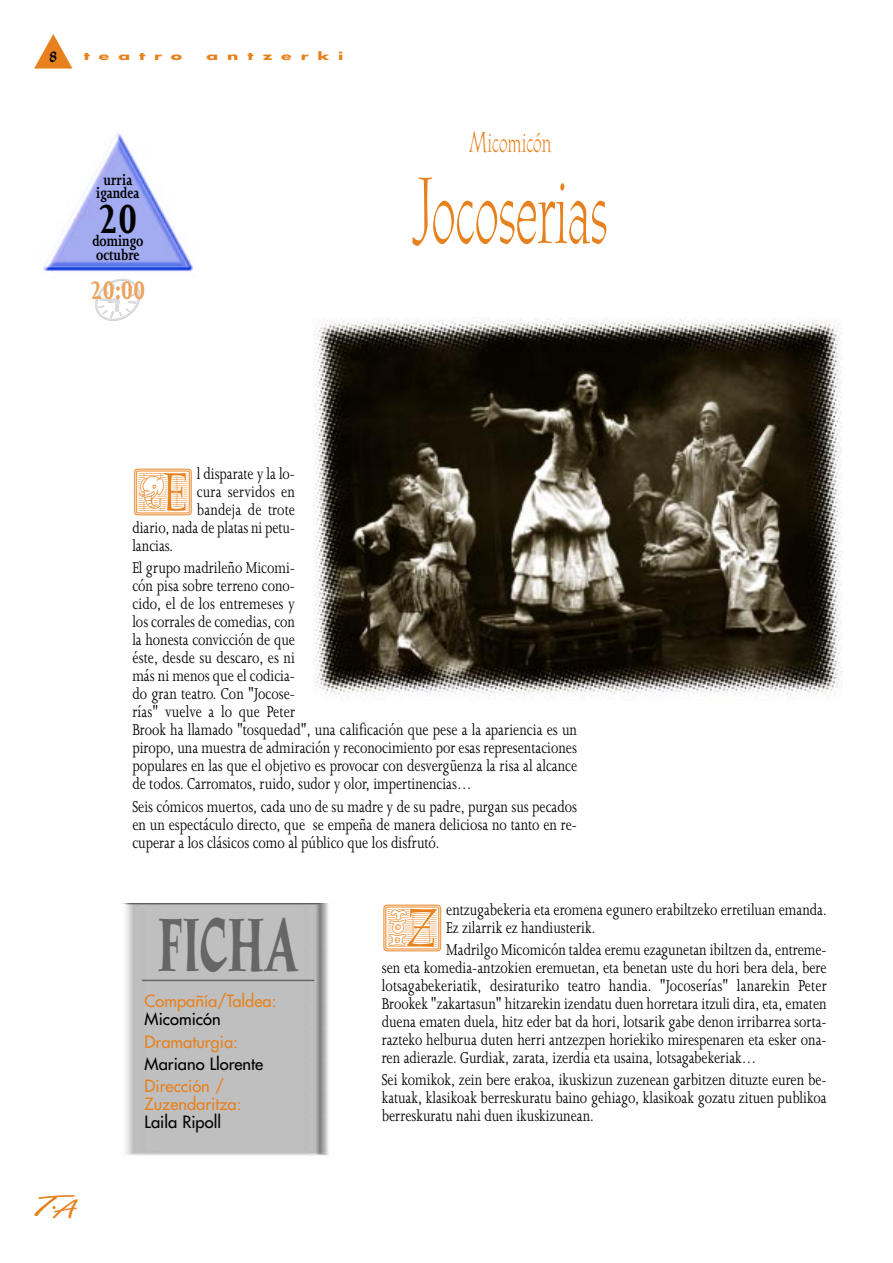
<style>
.page{position:relative;width:893px;height:1263px;background:#fff}
.page>*{position:absolute;margin:0;border:0;box-sizing:border-box;transform-origin:0 0}
.t1{font:88.5px "Cg Athenaeum";color:#e7811d;scale:.59 1}
.t2{font:700 68.7px "Cg Athenaeum";color:#666;scale:.67 1}
.t3{font:46.65px "Cg Athenaeum Initial Positive";color:#e7811d}
.t4{font:700 46.65px "Joanna";color:#000;scale:.8 1}
.t5{font:700 29.1px "Joanna";color:#eea15b;scale:.8 1}
.t6{font:28.8px "Freestyle Script";color:#e7811d;scale:2.18 1}
.t7{font:27px "Cg Athenaeum";color:#e7811d;scale:.7 1}
.t8{font:18px/18px "Joanna";color:#000;text-align:justify;scale:.8 1}
.t9{font:700 16.95px/13.4px "Joanna";color:#000;text-align:center;scale:.8 1}
.t10{font:16.5px/18px "Futura";color:#e7811d}
.t11{font:16.5px "Futura";color:#000}
.t12{font:700 15px "Cg Athenaeum";color:#000}
.t13{font:700 10.5px "Futura";letter-spacing:.52em;color:#e7811d;scale:1.64 1}
</style>
<div class="page">
<svg style="left:95px;top:279px;width:46px;height:42px"></svg>
<svg style="left:34px;top:34px;width:38px;height:35px"></svg>
<svg style="left:52px;top:1206px;width:4px;height:3px"></svg>
<img style="left:43px;top:133px;width:150px;height:139px">
<img style="left:313px;top:318px;width:530px;height:383px">
<img style="left:125px;top:904px;width:204px;height:252px">
<hr style="left:142px;top:980px;width:172px;height:1px;background:#666">
<p class="t12" style="left:50px;top:51px;width:9px">8</p>
<p class="t13" style="left:84px;top:52px;width:61px">teatro</p>
<p class="t13" style="left:206px;top:52px;width:85px">antzerki</p>
<p class="t9" style="left:96px;top:174px;width:56px">urria igandea</p>
<h3 class="t4" style="left:98px;top:202px;width:51px">20</h3>
<p class="t9" style="left:92px;top:236px;width:65px;text-align:left">domingo octubre</p>
<h3 class="t5" style="left:90px;top:279px;width:71px">20:00</h3>
<h3 class="t7" style="left:469px;top:132px;width:119px">Micomicón</h3>
<h1 class="t1" style="left:413px;top:177px;width:330px">Jocoserias</h1>
<p class="t8" style="left:197px;top:466px;width:124px">l disparate y la lo-</p>
<p class="t8" style="left:197px;top:484px;width:124px">cura servidos en</p>
<p class="t8" style="left:197px;top:502px;width:124px">bandeja de trote</p>
<p class="t8" style="left:132px;top:520px;width:205px">diario, nada de platas ni petu-</p>
<p class="t8" style="left:132px;top:538px;width:53px">lancias.</p>
<p class="t8" style="left:132px;top:561px;width:557px;text-align:left">El grupo madrileño Micomi-<br>cón pisa sobre terreno cono-<br>cido, el de los entremeses y<br>los corrales de comedias, con<br>la honesta convicción de que<br>éste, desde su descaro, es ni<br>más ni menos que el codicia-<br>do gran teatro. Con "Jocose-<br>rías" vuelve a lo que Peter<br>Brook ha llamado "tosquedad", una calificación que pese a la apariencia es un piropo, una muestra de admiración y reconocimiento por esas representaciones populares en las que el objetivo es provocar con desvergüenza la risa al alcance de todos. Carromatos, ruido, sudor y olor, impertinencias…</p>
<p class="t8" style="left:132px;top:799px;width:557px">Seis cómicos muertos, cada uno de su madre y de su padre, purgan sus pecados en un espectáculo directo, que se empeña de manera deliciosa no tanto en re&shy;cuperar a los clásicos como al público que los disfrutó.</p>
<h3 class="t3" style="left:134px;top:469px;width:60px">E</h3>
<h3 class="t6" style="left:30px;top:1197px;width:22px">T<sub>A</sub></h3>
<h2 class="t2" style="left:158px;top:919px;width:211px">FICHA</h2>
<p class="t10" style="left:145px;top:993px;width:133px">Compañía/Taldea:</p>
<p class="t11" style="left:145px;top:1011px;width:78px">Micomicón</p>
<p class="t10" style="left:145px;top:1034px;width:95px">Dramaturgia:</p>
<p class="t11" style="left:145px;top:1055px;width:120px">Mariano Llorente</p>
<p class="t10" style="left:145px;top:1078px;width:98px">Dirección /<br>Zuzendaritza:</p>
<p class="t11" style="left:145px;top:1114px;width:78px">Laila Ripoll</p>
<p class="t8" style="left:446px;top:902px;width:477px">entzugabekeria eta eromena egunero erabiltzeko erretiluan emanda.<br>Ez zilarrik ez handiusterik.</p>
<p class="t8" style="left:382px;top:942px;width:557px;text-indent:65px">Madrilgo Micomicón taldea eremu ezagunetan ibiltzen da, entreme&shy;sen eta komedia-antzokien eremuetan, eta benetan uste du hori bera dela, bere lotsagabekeriatik, desiraturiko teatro handia. "Jocoserías" lanarekin Peter Brookek "zakartasun" hitzarekin izendatu duen horretara itzuli dira, eta, ematen duena ematen duela, hitz eder bat da hori, lotsarik gabe denon irribarrea sorta&shy;razteko helburua duten herri antzezpen horiekiko mirespenaren eta esker ona&shy;ren adierazle. Gurdiak, zarata, izerdia eta usaina, lotsagabekeriak…</p>
<p class="t8" style="left:382px;top:1073px;width:557px">Sei komikok, zein bere erakoa, ikuskizun zuzenean garbitzen dituzte euren be&shy;katuak, klasikoak berreskuratu baino gehiago, klasikoak gozatu zituen publikoa berreskuratu nahi duen ikuskizunean.</p>
<h3 class="t3" style="left:383px;top:904px;width:60px">Z</h3>
</div>
